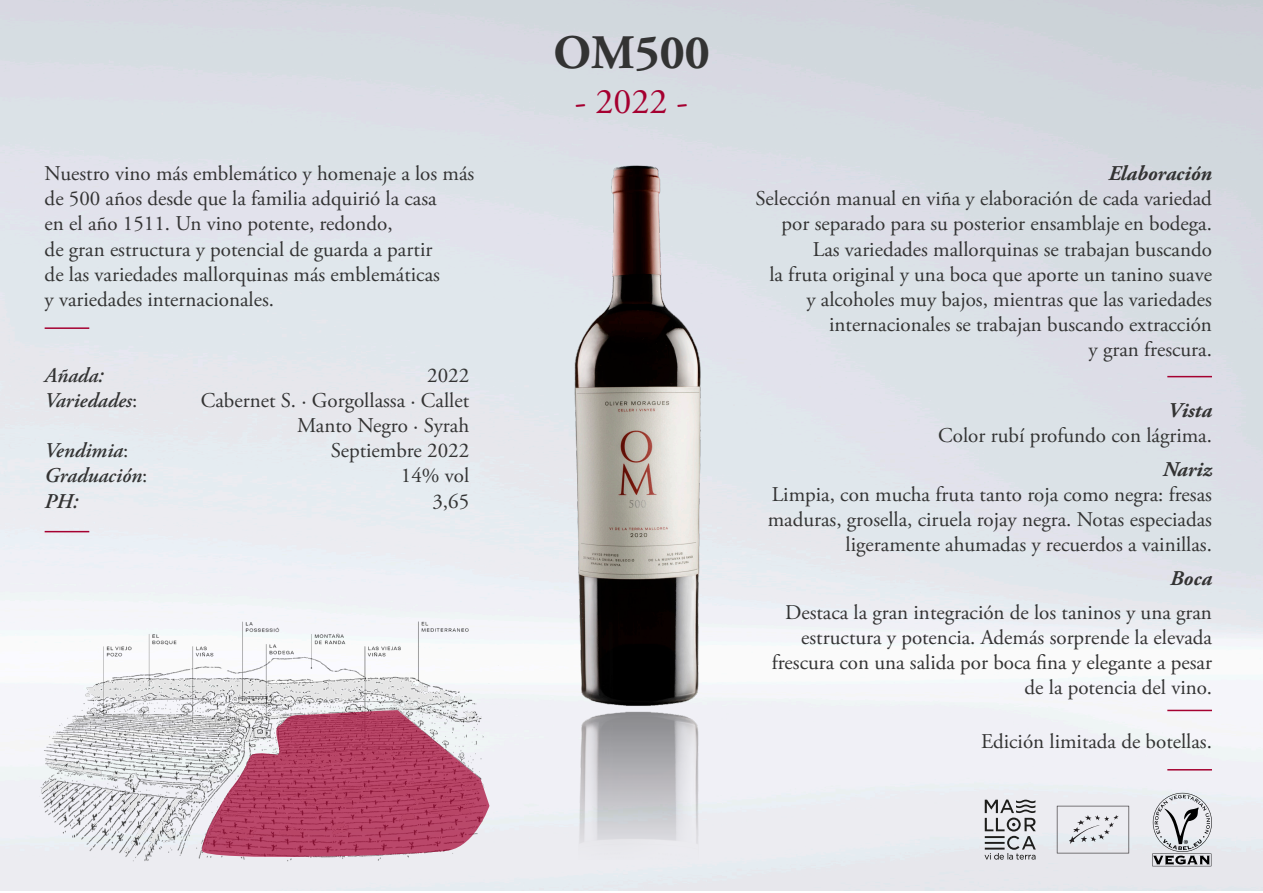
<style>
.page{position:relative;width:1263px;height:893px;background:#fff}
.page>*{position:absolute;margin:0;border:0;box-sizing:border-box;transform-origin:0 0}
.t1{font:700 48px "Adobe Garamond Pro";color:#333}
.t2{font:36px "Adobe Garamond Pro";color:#a50030}
.t3{font:21px/25.2px "Adobe Garamond Pro";color:#333;text-align:right}
.t4{font:italic 600 21px "Adobe Garamond Pro";color:#333}
.t5{font:italic 700 21px "Adobe Garamond Pro";color:#333}
.s1{font-weight:400;font-style:normal}
</style>
<div class="page">
<img style="left:501px;top:145px;width:268px;height:417px">
<hr style="left:45px;top:531px;width:44px;height:1px;background:#a50030">
<hr style="left:45px;top:327px;width:44px;height:2px;background:#a50030">
<hr style="left:1167px;top:710px;width:45px;height:1px;background:#a50030">
<hr style="left:1167px;top:769px;width:45px;height:1px;background:#a50030">
<img style="left:15px;top:606px;width:497px;height:267px">
<svg style="left:202px;top:710px;width:287px;height:148px"></svg>
<svg style="left:1152px;top:793px;width:60px;height:73px"></svg>
<svg style="left:984px;top:799px;width:52px;height:61px"></svg>
<svg style="left:1057px;top:806px;width:72px;height:47px"></svg>
<hr style="left:1167px;top:376px;width:45px;height:1px;background:#a50030">
<img style="left:501px;top:562px;width:268px;height:298px">
<p class="t3" style="left:45px;top:161px;width:431px;text-align:left">Nuestro vino más emblemático y homenaje a los más de 500 años desde que la familia adquirió la casa<br>en el año 1511. Un vino potente, redondo,<br>de gran estructura y potencial de guarda a partir<br>de las variedades mallorquinas más emblemáticas<br>y variedades internacionales.</p>
<p class="t4" style="left:45px;top:363px;width:60px">Añada:</p>
<p class="t3" style="left:427px;top:363px;width:43px">2022</p>
<p class="t4" style="left:45px;top:388px;width:94px">Variedades<span class="s1">:</span></p>
<p class="t3" style="left:201px;top:388px;width:270px">Cabernet S. · Gorgollassa · Callet<br>Manto Negro · Syrah</p>
<p class="t4" style="left:45px;top:438px;width:85px">Vendimia<span class="s1">:</span></p>
<p class="t3" style="left:331px;top:439px;width:140px">Septiembre 2022</p>
<p class="t4" style="left:45px;top:464px;width:104px">Graduación<span class="s1">:</span></p>
<p class="t3" style="left:401px;top:464px;width:70px">14% vol</p>
<p class="t4" style="left:45px;top:489px;width:35px">PH:</p>
<p class="t3" style="left:432px;top:489px;width:38px">3,65</p>
<p class="t1" style="left:553px;top:25px;width:158px">OM500</p>
<p class="t2" style="left:575px;top:80px;width:115px">- 2022 -</p>
<p class="t5" style="left:1108px;top:161px;width:105px">Elaboración</p>
<p class="t3" style="left:755px;top:187px;width:458px">Selección manual en viña y elaboración de cada variedad por separado para su posterior ensamblaje en bodega.<br>Las variedades mallorquinas se trabajan buscando<br>la fruta original y una boca que aporte un tanino suave y alcoholes muy bajos, mientras que las variedades internacionales se trabajan buscando extracción<br>y gran frescura.</p>
<p class="t5" style="left:1168px;top:398px;width:46px">Vista</p>
<p class="t3" style="left:938px;top:423px;width:275px">Color rubí profundo con lágrima.</p>
<p class="t5" style="left:1163px;top:457px;width:51px">Nariz</p>
<p class="t3" style="left:768px;top:482px;width:446px">Limpia, con mucha fruta tanto roja como negra: fresas maduras, grosella, ciruela rojay negra. Notas especiadas ligeramente ahumadas y recuerdos a vainillas.</p>
<p class="t5" style="left:1170px;top:566px;width:43px">Boca</p>
<p class="t3" style="left:772px;top:600px;width:442px">Destaca la gran integración de los taninos y una gran estructura y potencia. Además sorprende la elevada frescura con una salida por boca fina y elegante a pesar de la potencia del vino.</p>
<p class="t3" style="left:981px;top:730px;width:232px">Edición limitada de botellas.</p>
</div>
